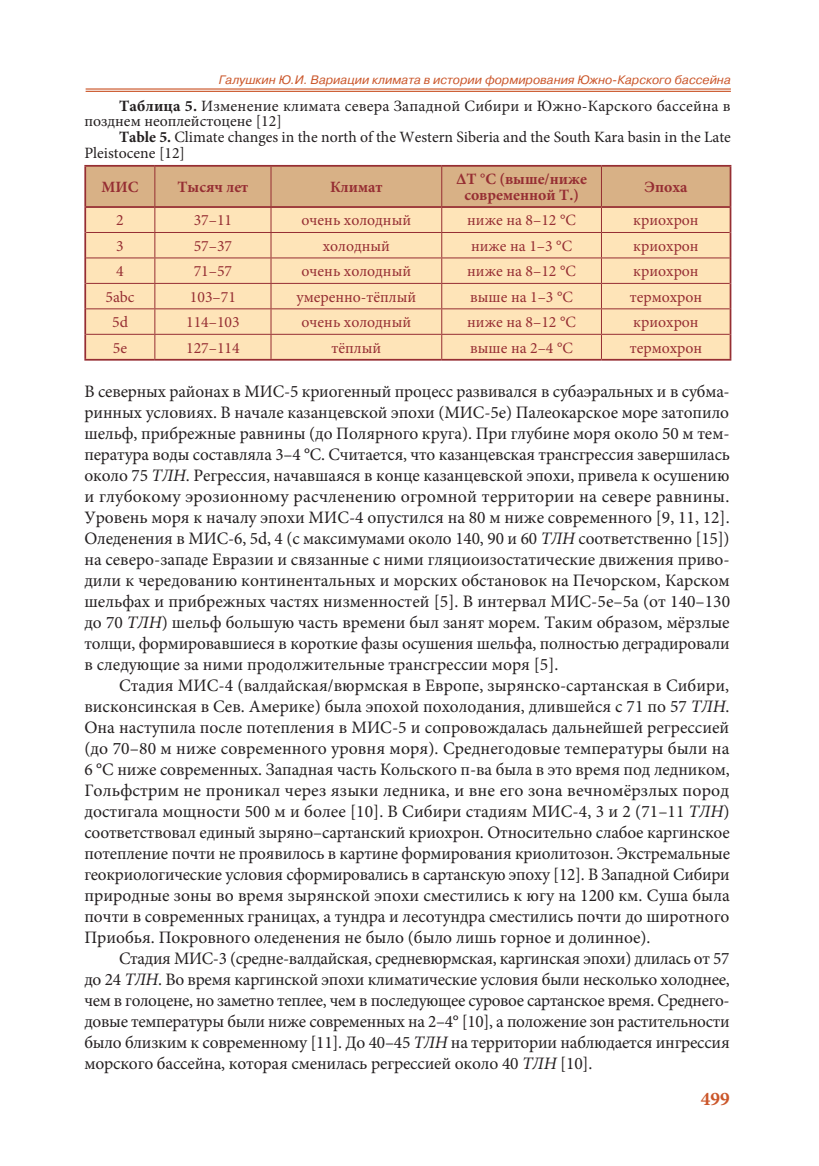
<style>
.page{position:relative;width:819px;height:1166px;background:#fff}
.page>*{position:absolute;margin:0;border:0;box-sizing:border-box;transform-origin:0 0}
.t1{font:700 19.25px "Minion Pro";color:#cb572b}
.оснТЕКСТ{font:17.5px/21px "Minion Pro";color:#231f20;text-align:justify}
.оснТЕКСТ-2{font:15.75px "Minion Pro";color:#962e33}
.оснТЕКСТ-3{font:15.75px/15.8px "Minion Pro";color:#231f20}
.оснТЕКСТ-4{font:700 15.75px/15.8px "Minion Pro";color:#962e33;text-align:center}
.t2{font:italic 12.25px "Pragmatica C";color:#cb572b}
.s1{font-weight:700}
.s2{font-style:italic}
</style>
<div class="page">
<hr style="left:86px;top:88px;width:644px;height:2px;background:#cb572b">
<hr style="left:86px;top:91px;width:644px;height:1px;background:#cb572b">
<hr style="left:84px;top:165px;width:71px;height:2px;background:#962e33">
<hr style="left:84px;top:167px;width:2px;height:39px;background:#962e33">
<hr style="left:155px;top:165px;width:116px;height:2px;background:#962e33">
<hr style="left:271px;top:165px;width:170px;height:2px;background:#962e33">
<hr style="left:441px;top:165px;width:160px;height:2px;background:#962e33">
<hr style="left:601px;top:165px;width:130px;height:2px;background:#962e33">
<hr style="left:729px;top:167px;width:2px;height:39px;background:#962e33">
<hr style="left:84px;top:206px;width:71px;height:2px;background:#962e33">
<hr style="left:84px;top:208px;width:2px;height:24px;background:#962e33">
<hr style="left:601px;top:206px;width:130px;height:2px;background:#962e33">
<hr style="left:729px;top:208px;width:2px;height:24px;background:#962e33">
<hr style="left:84px;top:232px;width:2px;height:26px;background:#962e33">
<hr style="left:729px;top:232px;width:2px;height:26px;background:#962e33">
<hr style="left:84px;top:258px;width:2px;height:25px;background:#962e33">
<hr style="left:729px;top:258px;width:2px;height:25px;background:#962e33">
<hr style="left:84px;top:283px;width:2px;height:26px;background:#962e33">
<hr style="left:729px;top:283px;width:2px;height:26px;background:#962e33">
<hr style="left:84px;top:309px;width:2px;height:25px;background:#962e33">
<hr style="left:729px;top:309px;width:2px;height:25px;background:#962e33">
<hr style="left:84px;top:334px;width:2px;height:25px;background:#962e33">
<hr style="left:729px;top:334px;width:2px;height:25px;background:#962e33">
<hr style="left:84px;top:359px;width:71px;height:2px;background:#962e33">
<hr style="left:155px;top:359px;width:116px;height:2px;background:#962e33">
<hr style="left:271px;top:359px;width:170px;height:2px;background:#962e33">
<hr style="left:441px;top:359px;width:160px;height:2px;background:#962e33">
<hr style="left:601px;top:359px;width:130px;height:2px;background:#962e33">
<svg style="left:85px;top:166px;width:645px;height:193px;background:#f1d1a7"></svg>
<p class="t2" style="left:219px;top:73px;width:513px">Галушкин Ю.И. Вариации климата в истории формирования Южно-Карского бассейна</p>
<p class="оснТЕКСТ-3" style="left:84px;top:98px;width:647px;text-indent:35px"><span class="s1">Таблица 5.</span> Изменение климата севера Западной Сибири и Южно-Карского бассейна в позднем неоплейстоцене [12]</p>
<p class="оснТЕКСТ-3" style="left:84px;top:129px;width:648px;text-indent:35px"><span class="s1">Table 5.</span> Climate changes in the north of the Western Siberia and the South Kara basin in the Late<br>Pleistocene [12]</p>
<p class="оснТЕКСТ-4" style="left:102px;top:179px;width:38px">МИС</p>
<p class="оснТЕКСТ-4" style="left:177px;top:179px;width:72px">Тысяч лет</p>
<p class="оснТЕКСТ-4" style="left:330px;top:179px;width:54px">Климат</p>
<p class="оснТЕКСТ-4" style="left:456px;top:171px;width:132px">ΔТ °С (выше/ниже современной Т.)</p>
<p class="оснТЕКСТ-4" style="left:644px;top:179px;width:44px">Эпоха</p>
<p class="оснТЕКСТ-2" style="left:116px;top:210px;width:9px">2</p>
<p class="оснТЕКСТ-2" style="left:194px;top:210px;width:40px">37–11</p>
<p class="оснТЕКСТ-2" style="left:301px;top:210px;width:111px">очень холодный</p>
<p class="оснТЕКСТ-2" style="left:467px;top:210px;width:110px">ниже на 8–12 °С</p>
<p class="оснТЕКСТ-2" style="left:633px;top:210px;width:67px">криохрон</p>
<p class="оснТЕКСТ-2" style="left:116px;top:235px;width:9px">3</p>
<p class="оснТЕКСТ-2" style="left:194px;top:235px;width:40px">57–37</p>
<p class="оснТЕКСТ-2" style="left:323px;top:235px;width:69px">холодный</p>
<p class="оснТЕКСТ-2" style="left:471px;top:235px;width:103px">ниже на 1–3 °С</p>
<p class="оснТЕКСТ-2" style="left:633px;top:235px;width:67px">криохрон</p>
<p class="оснТЕКСТ-2" style="left:116px;top:261px;width:9px">4</p>
<p class="оснТЕКСТ-2" style="left:194px;top:261px;width:40px">71–57</p>
<p class="оснТЕКСТ-2" style="left:301px;top:261px;width:111px">очень холодный</p>
<p class="оснТЕКСТ-2" style="left:467px;top:261px;width:110px">ниже на 8–12 °С</p>
<p class="оснТЕКСТ-2" style="left:633px;top:261px;width:67px">криохрон</p>
<p class="оснТЕКСТ-2" style="left:105px;top:286px;width:31px">5abc</p>
<p class="оснТЕКСТ-2" style="left:190px;top:286px;width:47px">103–71</p>
<p class="оснТЕКСТ-2" style="left:296px;top:286px;width:121px">умеренно-тёплый</p>
<p class="оснТЕКСТ-2" style="left:470px;top:286px;width:104px">выше на 1–3 °С</p>
<p class="оснТЕКСТ-2" style="left:629px;top:286px;width:74px">термохрон</p>
<p class="оснТЕКСТ-2" style="left:112px;top:312px;width:17px">5d</p>
<p class="оснТЕКСТ-2" style="left:186px;top:312px;width:55px">114–103</p>
<p class="оснТЕКСТ-2" style="left:301px;top:312px;width:111px">очень холодный</p>
<p class="оснТЕКСТ-2" style="left:467px;top:312px;width:110px">ниже на 8–12 °С</p>
<p class="оснТЕКСТ-2" style="left:633px;top:312px;width:67px">криохрон</p>
<p class="оснТЕКСТ-2" style="left:113px;top:337px;width:16px">5e</p>
<p class="оснТЕКСТ-2" style="left:186px;top:337px;width:55px">127–114</p>
<p class="оснТЕКСТ-2" style="left:331px;top:337px;width:51px">тёплый</p>
<p class="оснТЕКСТ-2" style="left:470px;top:337px;width:104px">выше на 2–4 °С</p>
<p class="оснТЕКСТ-2" style="left:629px;top:337px;width:74px">термохрон</p>
<p class="оснТЕКСТ" style="left:84px;top:381px;width:647px">В северных районах в МИС-5 криогенный процесс развивался в субаэральных и в субма&shy;ринных условиях. В начале казанцевской эпохи (МИС-5е) Палеокарское море затопило шельф, прибрежные равнины (до Полярного круга). При глубине моря около 50 м тем&shy;пература воды составляла 3–4 °С. Считается, что казанцевская трансгрессия завершилась около 75 <span class="s2">ТЛН</span>. Регрессия, начавшаяся в конце казанцевской эпохи, привела к осушению и глубокому эрозионному расчленению огромной территории на севере равнины.<br>Уровень моря к началу эпохи МИС-4 опустился на 80 м ниже современного [9, 11, 12].<br>Оледенения в МИС-6, 5d, 4 (с максимумами около 140, 90 и 60 <span class="s2">ТЛН</span> соответственно [15]) на северо-западе Евразии и связанные с ними гляциоизостатические движения приво&shy;дили к чередованию континентальных и морских обстановок на Печорском, Карском шельфах и прибрежных частях низменностей [5]. В интервал МИС-5е–5а (от 140–130 до 70 <span class="s2">ТЛН</span>) шельф большую часть времени был занят морем. Таким образом, мёрзлые толщи, формировавшиеся в короткие фазы осушения шельфа, полностью деградировали в следующие за ними продолжительные трансгрессии моря [5].</p>
<p class="оснТЕКСТ" style="left:84px;top:675px;width:647px;text-indent:35px">Стадия МИС-4 (валдайская/вюрмская в Европе, зырянско-сартанская в Сибири, висконсинская в Сев. Америке) была эпохой похолодания, длившейся с 71 по 57 <span class="s2">ТЛН</span>.<br>Она наступила после потепления в МИС-5 и сопровождалась дальнейшей регрессией (до 70–80 м ниже современного уровня моря). Среднегодовые температуры были на 6 °С ниже современных. Западная часть Кольского п-ва была в это время под ледником, Гольфстрим не проникал через языки ледника, и вне его зона вечномёрзлых пород достигала мощности 500 м и более [10]. В Сибири стадиям МИС-4, 3 и 2 (71–11 <span class="s2">ТЛН</span>) соответствовал единый зыряно–сартанский криохрон. Относительно слабое каргинское потепление почти не проявилось в картине формирования криолитозон. Экстремальные геокриологические условия сформировались в сартанскую эпоху [12]. В Западной Сибири природные зоны во время зырянской эпохи сместились к югу на 1200 км. Суша была почти в современных границах, а тундра и лесотундра сместились почти до широтного Приобья. Покровного оледенения не было (было лишь горное и долинное).</p>
<p class="оснТЕКСТ" style="left:84px;top:948px;width:647px;text-indent:35px">Стадия МИС-3 (средне-валдайская, средневюрмская, каргинская эпохи) длилась от 57 до 24 <span class="s2">ТЛН</span>. Во время каргинской эпохи климатические условия были несколько холоднее, чем в голоцене, но заметно теплее, чем в последующее суровое сартанское время. Среднего&shy;довые температуры были ниже современных на 2–4° [10], а положение зон растительности было близким к современному [11]. До 40–45 <span class="s2">ТЛН</span> на территории наблюдается ингрессия морского бассейна, которая сменилась регрессией около 40 <span class="s2">ТЛН</span> [10].</p>
<p class="t1" style="left:700px;top:1085px;width:30px">499</p>
</div>
